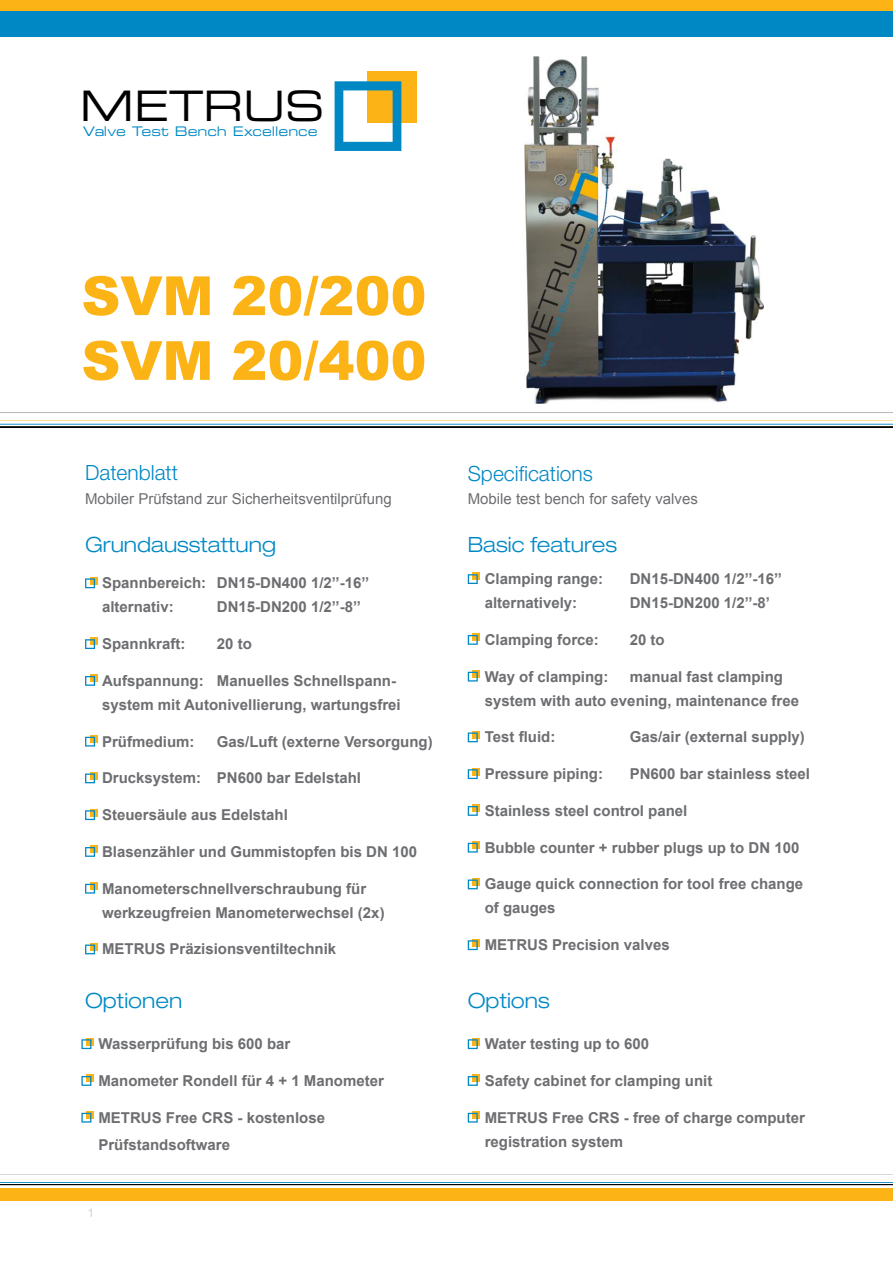
<style>
.page{position:relative;width:893px;height:1263px;background:#fff}
.page>*{position:absolute;margin:0;border:0;box-sizing:border-box;transform-origin:0 0}
.t1{font:900 54px/64.8px "Arial";color:#fcb316}
.t2{font:42.15px "Eurostile LT Std Ex 2";color:#000;scale:.96 1}
.t3{font:300 expanded 21px "Helvetica Neue LT Std";color:#0088c5}
.t4{font:300 21px "Helvetica Neue LT Std";color:#0088c5}
.t5{font:700 15px/24px "Arial";color:#6d6e71}
.t6{font:15px "Arial";color:#6d6e71}
.t7{font:13.2px "Eurostile LT Std Ex 2";color:#0088c5;scale:.96 1}
.t8{font:12px "Arial";color:#d1d3d4}
</style>
<div class="page">
<div style="left:0;top:0;width:893px;height:11px;background:#fcb316"></div>
<div style="left:0;top:11px;width:893px;height:25px;background:#0088c5"></div>
<img style="left:525px;top:57px;width:238px;height:346px">
<div style="left:367px;top:72px;width:50px;height:51px;background:#fcb316"></div>
<svg style="left:335px;top:81px;width:66px;height:70px"></svg>
<img style="left:0;top:1174px;width:893px;height:12px">
<div style="left:0;top:1188px;width:893px;height:13px;background:#fcb316"></div>
<div style="left:473px;top:573px;width:7px;height:7px;background:#fcb316"></div>
<svg style="left:468px;top:574px;width:10px;height:10px"></svg>
<div style="left:473px;top:634px;width:7px;height:7px;background:#fcb316"></div>
<svg style="left:468px;top:635px;width:10px;height:10px"></svg>
<svg style="left:473px;top:670px;width:7px;height:8px"></svg>
<svg style="left:468px;top:672px;width:10px;height:9px"></svg>
<div style="left:473px;top:731px;width:7px;height:7px;background:#fcb316"></div>
<svg style="left:468px;top:732px;width:10px;height:10px"></svg>
<div style="left:473px;top:768px;width:7px;height:7px;background:#fcb316"></div>
<svg style="left:468px;top:769px;width:10px;height:10px"></svg>
<div style="left:473px;top:805px;width:7px;height:7px;background:#fcb316"></div>
<svg style="left:468px;top:806px;width:10px;height:10px"></svg>
<svg style="left:473px;top:841px;width:7px;height:8px"></svg>
<svg style="left:468px;top:843px;width:10px;height:9px"></svg>
<div style="left:473px;top:878px;width:7px;height:7px;background:#fcb316"></div>
<svg style="left:468px;top:879px;width:10px;height:10px"></svg>
<div style="left:473px;top:939px;width:7px;height:7px;background:#fcb316"></div>
<svg style="left:468px;top:940px;width:10px;height:10px"></svg>
<div style="left:90px;top:577px;width:7px;height:7px;background:#ecb020"></div>
<svg style="left:85px;top:578px;width:10px;height:10px"></svg>
<div style="left:90px;top:638px;width:7px;height:7px;background:#ecb020"></div>
<svg style="left:85px;top:639px;width:10px;height:10px"></svg>
<div style="left:90px;top:675px;width:7px;height:7px;background:#ecb020"></div>
<svg style="left:85px;top:676px;width:10px;height:10px"></svg>
<svg style="left:90px;top:735px;width:7px;height:8px"></svg>
<svg style="left:85px;top:737px;width:10px;height:9px"></svg>
<div style="left:90px;top:772px;width:7px;height:7px;background:#ecb020"></div>
<svg style="left:85px;top:773px;width:10px;height:10px"></svg>
<div style="left:90px;top:809px;width:7px;height:7px;background:#ecb020"></div>
<svg style="left:85px;top:810px;width:10px;height:10px"></svg>
<div style="left:90px;top:846px;width:7px;height:7px;background:#ecb020"></div>
<svg style="left:85px;top:847px;width:10px;height:10px"></svg>
<svg style="left:90px;top:882px;width:7px;height:8px"></svg>
<svg style="left:85px;top:884px;width:10px;height:9px"></svg>
<div style="left:90px;top:943px;width:7px;height:7px;background:#ecb020"></div>
<svg style="left:85px;top:944px;width:10px;height:10px"></svg>
<svg style="left:86px;top:1038px;width:8px;height:7px"></svg>
<svg style="left:81px;top:1039px;width:10px;height:10px"></svg>
<svg style="left:86px;top:1075px;width:8px;height:7px"></svg>
<svg style="left:81px;top:1076px;width:10px;height:10px"></svg>
<svg style="left:86px;top:1111px;width:8px;height:8px"></svg>
<svg style="left:81px;top:1113px;width:10px;height:9px"></svg>
<div style="left:473px;top:1038px;width:7px;height:7px;background:#fcb316"></div>
<svg style="left:468px;top:1039px;width:10px;height:10px"></svg>
<div style="left:473px;top:1075px;width:7px;height:7px;background:#fcb316"></div>
<svg style="left:468px;top:1076px;width:10px;height:10px"></svg>
<svg style="left:473px;top:1111px;width:7px;height:8px"></svg>
<svg style="left:468px;top:1113px;width:10px;height:9px"></svg>
<img style="left:0;top:412px;width:893px;height:16px">
<h2 class="t2" style="left:80px;top:76px;width:256px">METRUS</h2>
<p class="t7" style="left:83px;top:122px;width:246px">Valve Test Bench Excellence</p>
<h1 class="t1" style="left:81px;top:262px;width:347px">SVM 20/200<br>SVM 20/400</h1>
<h3 class="t4" style="left:85px;top:460px;width:94px">Datenblatt</h3>
<p class="t6" style="left:85px;top:489px;width:308px">Mobiler Prüfstand zur Sicherheitsventilprüfung</p>
<h3 class="t3" style="left:85px;top:531px;width:193px">Grundausstattung</h3>
<p class="t5" style="left:102px;top:571px;width:269px">Spannbereich: DN15-DN400 1/2’’-16’’ alternativ:</p>
<p class="t5" style="left:217px;top:595px;width:145px">DN15-DN200 1/2’’-8’’</p>
<p class="t5" style="left:102px;top:632px;width:85px">Spannkraft:</p>
<p class="t5" style="left:217px;top:632px;width:37px">20 to</p>
<p class="t5" style="left:102px;top:669px;width:300px">Aufspannung: Manuelles Schnellspann&shy;system mit Autonivellierung, wartungsfrei</p>
<p class="t5" style="left:102px;top:730px;width:94px">Prüfmedium:</p>
<p class="t5" style="left:217px;top:730px;width:217px">Gas/Luft (externe Versorgung)</p>
<p class="t5" style="left:102px;top:766px;width:261px">Drucksystem: PN600 bar Edelstahl</p>
<p class="t5" style="left:102px;top:803px;width:187px">Steuersäule aus Edelstahl</p>
<p class="t5" style="left:102px;top:840px;width:317px">Blasenzähler und Gummistopfen bis DN 100</p>
<p class="t5" style="left:102px;top:877px;width:284px">Manometerschnellverschraubung für werkzeugfreien Manometerwechsel (2x)</p>
<p class="t5" style="left:102px;top:937px;width:236px">METRUS Präzisionsventiltechnik</p>
<h3 class="t4" style="left:468px;top:460px;width:127px">Specifications</h3>
<p class="t6" style="left:468px;top:489px;width:232px">Mobile test bench for safety valves</p>
<h3 class="t3" style="left:468px;top:531px;width:151px">Basic features</h3>
<p class="t5" style="left:485px;top:567px;width:120px">Clamping range:</p>
<p class="t5" style="left:630px;top:567px;width:154px">DN15-DN400 1/2’’-16’’</p>
<p class="t5" style="left:485px;top:591px;width:94px">alternatively:</p>
<p class="t5" style="left:630px;top:591px;width:142px">DN15-DN200 1/2’’-8’</p>
<p class="t5" style="left:485px;top:628px;width:116px">Clamping force:</p>
<p class="t5" style="left:630px;top:628px;width:37px">20 to</p>
<p class="t5" style="left:485px;top:665px;width:125px">Way of clamping:</p>
<p class="t5" style="left:485px;top:665px;width:316px;text-indent:145px">manual fast clamping system with auto evening, maintenance free</p>
<p class="t5" style="left:485px;top:725px;width:72px">Test fluid:</p>
<p class="t5" style="left:630px;top:725px;width:177px">Gas/air (external supply)</p>
<p class="t5" style="left:485px;top:762px;width:120px">Pressure piping:</p>
<p class="t5" style="left:630px;top:762px;width:182px">PN600 bar stainless steel</p>
<p class="t5" style="left:485px;top:799px;width:204px">Stainless steel control panel</p>
<p class="t5" style="left:485px;top:836px;width:316px">Bubble counter + rubber plugs up to DN 100</p>
<p class="t5" style="left:485px;top:872px;width:320px">Gauge quick connection for tool free change of gauges</p>
<p class="t5" style="left:485px;top:933px;width:187px">METRUS Precision valves</p>
<h3 class="t3" style="left:85px;top:988px;width:99px">Optionen</h3>
<h3 class="t3" style="left:468px;top:988px;width:84px">Options</h3>
<p class="t5" style="left:98px;top:1032px;width:193px">Wasserprüfung bis 600 bar</p>
<p class="t5" style="left:98px;top:1069px;width:287px">Manometer Rondell für 4 + 1 Manometer</p>
<p class="t5" style="left:98px;top:1104px;width:228px;line-height:27px">METRUS Free CRS - kostenlose<br>Prüfstandsoftware</p>
<p class="t8" style="left:88px;top:1205px;width:8px">1</p>
<p class="t5" style="left:485px;top:1032px;width:166px">Water testing up to 600</p>
<p class="t5" style="left:485px;top:1069px;width:229px">Safety cabinet for clamping unit</p>
<p class="t5" style="left:485px;top:1106px;width:322px">METRUS Free CRS - free of charge computer registration system</p>
</div>
